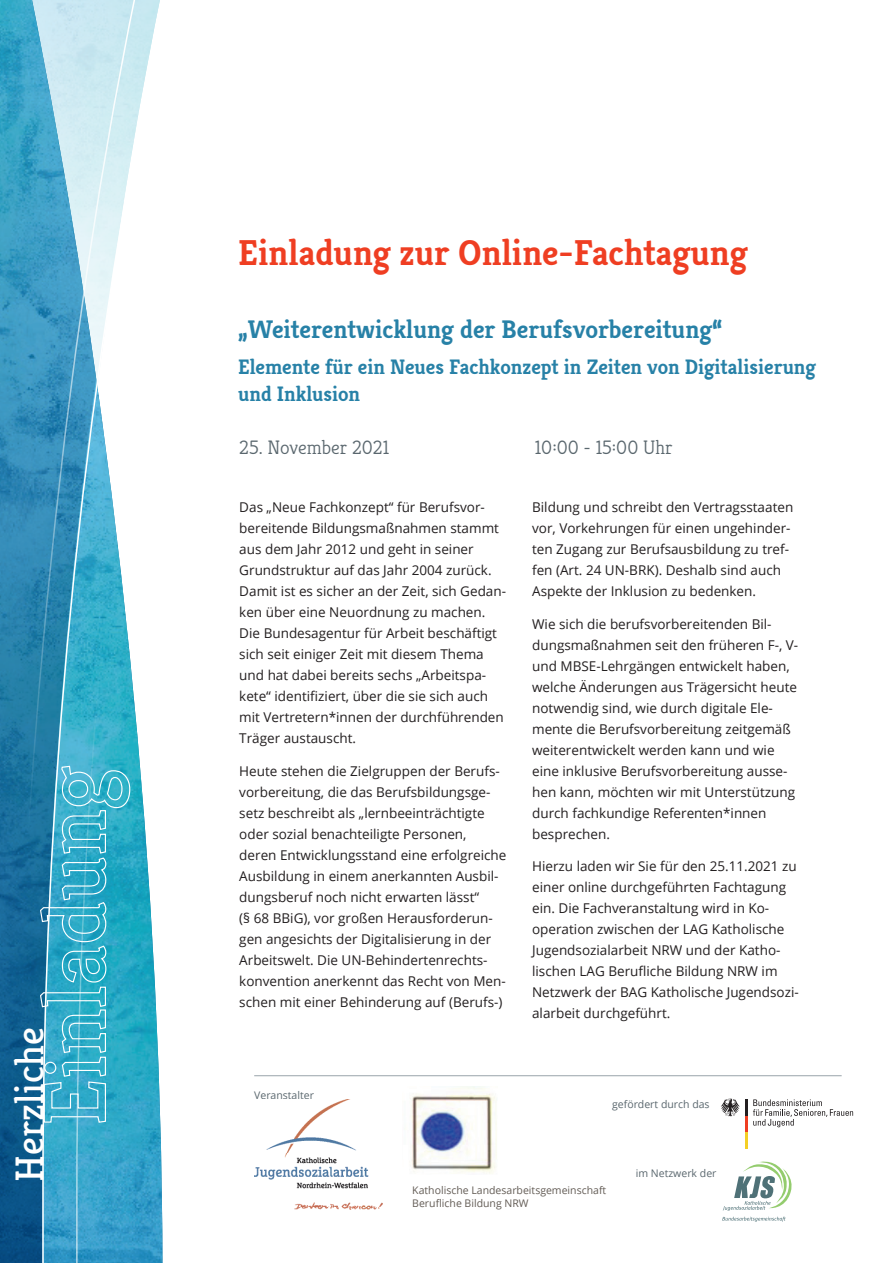
<style>
.page{position:relative;width:893px;height:1263px;background:#fff}
.page>*{position:absolute;margin:0;border:0;box-sizing:border-box;transform-origin:0 0}
.t1{font:40.2px "Kreon";color:#fff}
.t2{font:700 36px "Kreon";color:#ef3e22}
.t3{font:700 25.5px "Kreon";color:#2781a7}
.t4{font:700 21px/27px "Kreon";color:#2781a7}
.t5{font:300 19.5px "Kreon";color:#5a676e}
.t6{font:13.5px/21px "Open Sans";color:#231f20}
.t7{font:10.5px/12.6px "Open Sans";color:#635c55}
.t8{font:10.5px "Open Sans";color:#5a676e}
.s1{font-size:24px}
</style>
<div class="page">
<svg style="left:0;top:0;width:12px;height:1263px;background:#247da9"></svg>
<svg style="left:139px;top:0;width:24px;height:1263px"></svg>
<svg style="left:12px;top:0;width:127px;height:1263px;background:#62aecb"></svg>
<hr style="left:254px;top:1075px;width:588px;height:1px;background:#99a4ab">
<svg style="left:39px;top:765px;width:92px;height:358px;background:#3daac6"></svg>
<img style="left:254px;top:1099px;width:128px;height:111px">
<svg style="left:753px;top:1099px;width:100px;height:28px"></svg>
<svg style="left:721px;top:1099px;width:26px;height:49px"></svg>
<svg style="left:722px;top:1161px;width:70px;height:61px"></svg>
<img style="left:410px;top:1087px;width:87px;height:87px">
<h1 class="t1" style="left:5px;top:1181px;width:156px;rotate:-90deg">Herzliche</h1>
<h2 class="t2" style="left:238px;top:230px;width:511px">Einladung zur Online-Fachtagung</h2>
<h3 class="t3" style="left:238px;top:314px;width:486px"><span class="s1">„</span>Weiterentwicklung der Berufsvorbereitung“</h3>
<h3 class="t4" style="left:238px;top:353px;width:579px">Elemente für ein Neues Fachkonzept in Zeiten von Digitalisierung und Inklusion</h3>
<h3 class="t5" style="left:239px;top:437px;width:151px">25. November 2021</h3>
<h3 class="t5" style="left:535px;top:437px;width:139px">10:00 - 15:00 Uhr</h3>
<p class="t6" style="left:239px;top:496px;width:268px">Das „Neue Fachkonzept“ für Berufsvor&shy;bereitende Bildungsmaßnahmen stammt aus dem Jahr 2012 und geht in seiner Grundstruktur auf das Jahr 2004 zurück.<br>Damit ist es sicher an der Zeit, sich Gedan&shy;ken über eine Neuordnung zu machen.<br>Die Bundesagentur für Arbeit beschäftigt sich seit einiger Zeit mit diesem Thema und hat dabei bereits sechs „Arbeitspa&shy;kete“ identifiziert, über die sie sich auch mit Vertretern*innen der durchführenden Träger austauscht.</p>
<p class="t6" style="left:239px;top:760px;width:269px">Heute stehen die Zielgruppen der Berufs&shy;vorbereitung, die das Berufsbildungsge&shy;setz beschreibt als „lernbeeinträchtigte oder sozial benachteiligte Personen, deren Entwicklungsstand eine erfolgreiche Ausbildung in einem anerkannten Ausbil&shy;dungsberuf noch nicht erwarten lässt“<br>(§ 68 BBiG), vor großen Herausforderun&shy;gen angesichts der Digitalisierung in der Arbeitswelt. Die UN-Behindertenrechts&shy;konvention anerkennt das Recht von Men&shy;schen mit einer Behinderung auf (Berufs-)</p>
<p class="t6" style="left:532px;top:496px;width:263px">Bildung und schreibt den Vertragsstaaten vor, Vorkehrungen für einen ungehinder&shy;ten Zugang zur Berufsausbildung zu tref&shy;fen (Art. 24 UN-BRK). Deshalb sind auch Aspekte der Inklusion zu bedenken.</p>
<p class="t6" style="left:532px;top:613px;width:268px">Wie sich die berufsvorbereitenden Bil&shy;dungsmaßnahmen seit den früheren F-, V&shy;und MBSE-Lehrgängen entwickelt haben, welche Änderungen aus Trägersicht heute notwendig sind, wie durch digitale Ele&shy;mente die Berufsvorbereitung zeitgemäß weiterentwickelt werden kann und wie eine inklusive Berufsvorbereitung ausse&shy;hen kann, möchten wir mit Unterstützung durch fachkundige Referenten*innen besprechen.</p>
<p class="t6" style="left:532px;top:855px;width:268px">Hierzu laden wir Sie für den 25.11.2021 zu einer online durchgeführten Fachtagung ein. Die Fachveranstaltung wird in Ko&shy;operation zwischen der LAG Katholische Jugendsozialarbeit NRW und der Katho&shy;lischen LAG Berufliche Bildung NRW im Netzwerk der BAG Katholische Jugendsozi&shy;alarbeit durchgeführt.</p>
<p class="t8" style="left:254px;top:1088px;width:61px">Veranstalter</p>
<p class="t8" style="left:612px;top:1096px;width:99px">gefördert durch das</p>
<p class="t8" style="left:636px;top:1166px;width:82px">im Netzwerk der</p>
<p class="t7" style="left:412px;top:1184px;width:196px">Katholische Landesarbeitsgemeinschaft<br>Berufliche Bildung NRW</p>
</div>
